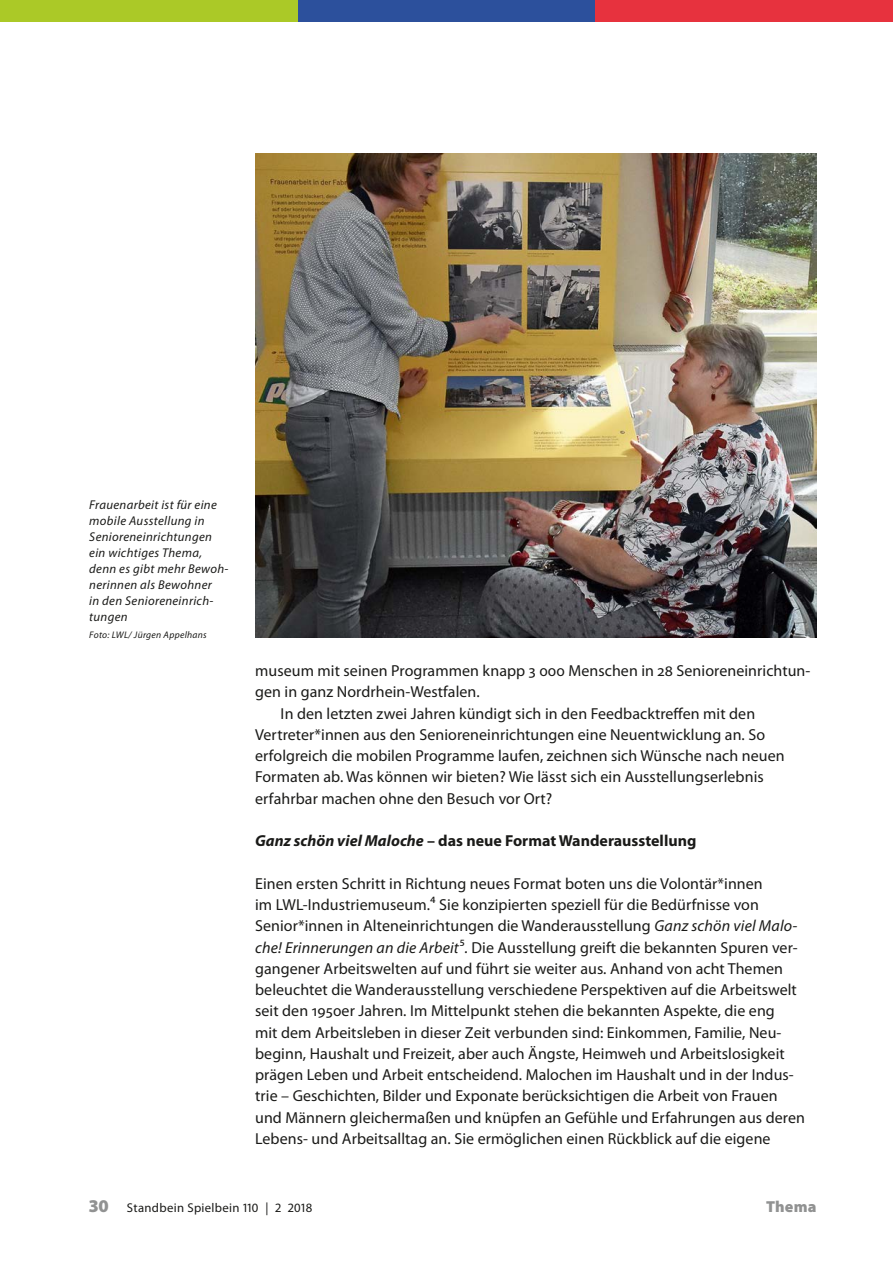
<style>
.page{position:relative;width:893px;height:1263px;background:#fff}
.page>*{position:absolute;margin:0;border:0;box-sizing:border-box;transform-origin:0 0}
.text_einzug_ohne{font:15.9px/21.3px "Myriad Pro";letter-spacing:.005em;color:#1a1a18}
.text_einzug{font:15.9px/21.3px "Myriad Pro";letter-spacing:.005em;color:#1a1a18}
.text_subhead{font:700 15.9px "Myriad Pro";color:#1a1a18}
.t1{font:900 15.9px "Myriad Pro";letter-spacing:.01em;color:#919292}
.text_bu{font:italic 12.75px/15.9px "Myriad Pro";letter-spacing:.025em;color:#1a1a18}
.t2{font:12.75px "Myriad Pro";letter-spacing:.025em;color:#1a1a18}
.text_bu_quelle{font:italic 9.6px "Myriad Pro";letter-spacing:.03em;color:#1a1a18}
.s1{font-style:italic}
.s2{font-weight:900;font-size:18px;color:#919292}
</style>
<div class="page">
<div style="left:0;top:0;width:298px;height:21px;background:#abc927"></div>
<div style="left:298px;top:0;width:297px;height:21px;background:#2c509c"></div>
<div style="left:595px;top:0;width:298px;height:21px;background:#e7323e"></div>
<img style="left:255px;top:153px;width:561px;height:485px">
<p class="text_bu" style="left:89px;top:497px;width:141px">Frauenarbeit ist für eine mobile Ausstellung in<br>Senioreneinrichtungen ein wichtiges Thema, denn es gibt mehr Bewoh&shy;nerinnen als Bewohner<br>in den Senioreneinrich&shy;tungen</p>
<p class="text_bu_quelle" style="left:89px;top:629px;width:119px">Foto: LWL/ Jürgen Appelhans</p>
<p class="text_einzug" style="left:255px;top:660px;width:557px">museum mit seinen Programmen knapp 3 000 Menschen in 28 Senioreneinrichtun&shy;gen in ganz Nordrhein-Westfalen.</p>
<p class="text_einzug" style="left:255px;top:702px;width:531px;text-indent:26px">In den letzten zwei Jahren kündigt sich in den Feedbacktreffen mit den Vertreter*innen aus den Senioreneinrichtungen eine Neuentwicklung an. So erfolgreich die mobilen Programme laufen, zeichnen sich Wünsche nach neuen Formaten ab. Was können wir bieten? Wie lässt sich ein Ausstellungserlebnis erfahrbar machen ohne den Besuch vor Ort?</p>
<p class="text_subhead" style="left:255px;top:830px;width:443px"><span class="s1">Ganz schön viel Maloche</span> – das neue Format Wanderausstellung</p>
<p class="text_einzug_ohne" style="left:255px;top:872px;width:551px">Einen ersten Schritt in Richtung neues Format boten uns die Volontär*innen<br>im LWL-Industriemuseum.4 Sie konzipierten speziell für die Bedürfnisse von Senior*innen in Alteneinrichtungen die Wanderausstellung <span class="s1">Ganz schön viel Malo&shy;che! Erinnerungen an die Arbeit</span>5<span class="s1">.</span> Die Ausstellung greift die bekannten Spuren ver&shy;gangener Arbeitswelten auf und führt sie weiter aus. Anhand von acht Themen beleuchtet die Wanderausstellung verschiedene Perspektiven auf die Arbeitswelt seit den 1950er Jahren. Im Mittelpunkt stehen die bekannten Aspekte, die eng<br>mit dem Arbeitsleben in dieser Zeit verbunden sind: Einkommen, Familie, Neu&shy;beginn, Haushalt und Freizeit, aber auch Ängste, Heimweh und Arbeitslosigkeit prägen Leben und Arbeit entscheidend. Malochen im Haushalt und in der Indus&shy;trie – Geschichten, Bilder und Exponate berücksichtigen die Arbeit von Frauen und Männern gleichermaßen und knüpfen an Gefühle und Erfahrungen aus deren Lebens- und Arbeitsalltag an. Sie ermöglichen einen Rückblick auf die eigene</p>
<p class="t2" style="left:89px;top:1200px;width:224px"><span class="s2">30</span> Standbein Spielbein 110 | 2 2018</p>
<p class="t1" style="left:766px;top:1196px;width:52px">Thema</p>
</div>
